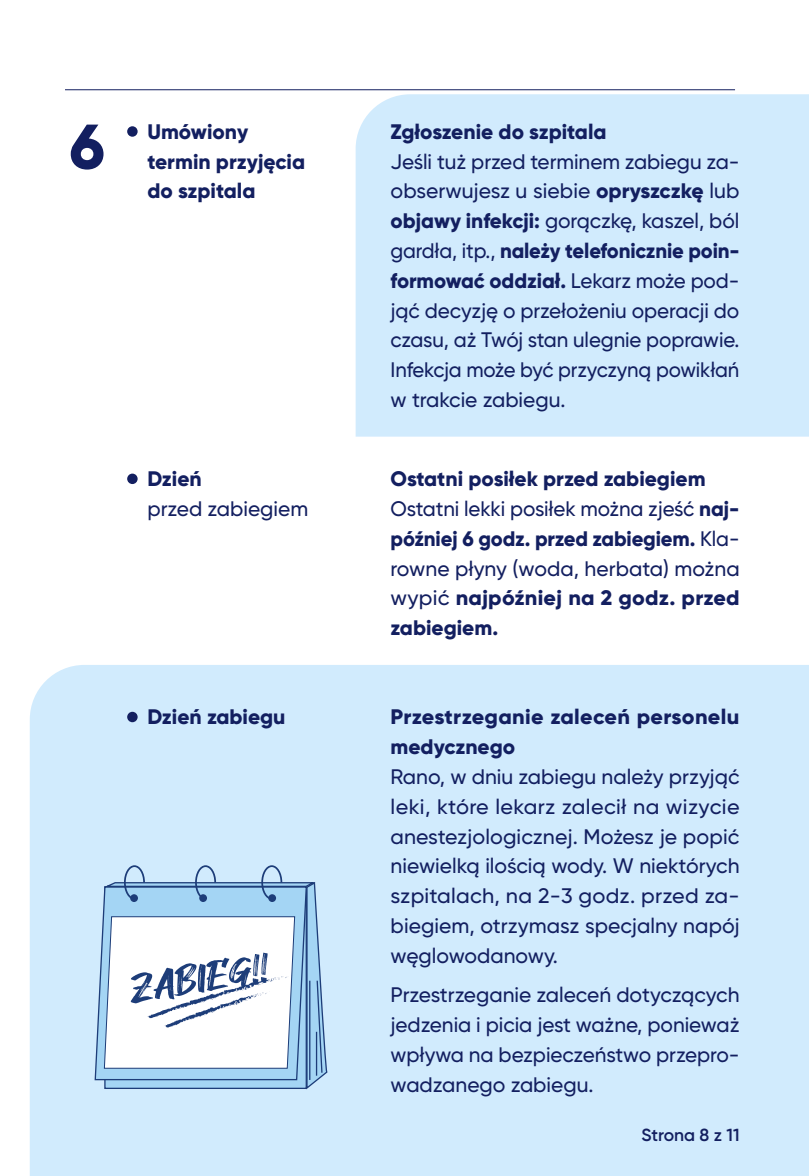
<style>
.page{position:relative;width:809px;height:1176px;background:#fff}
.page>*{position:absolute;margin:0;border:0;box-sizing:border-box;transform-origin:0 0}
.t1{font:800 63px "Gilroy";color:#131f60}
.t2{font:500 21px/29.8px "Gilroy";color:#131f60;text-align:justify}
.t3{font:800 21px/29.8px "Gilroy";color:#131f60}
.t4{font:600 17.5px "Gilroy";color:#131f60}
.s1{font-weight:800}
.s2{font-weight:500}
</style>
<div class="page">
<div style="left:355px;top:94px;width:454px;height:343px;background:#d1ebfd"></div>
<div style="left:30px;top:665px;width:779px;height:511px;background:#d1ebfd"></div>
<svg style="left:94px;top:885px;width:7px;height:196px"></svg>
<svg style="left:101px;top:864px;width:227px;height:226px"></svg>
<div style="left:127px;top:126px;width:11px;height:11px;background:#131f60;border-radius:50%"></div>
<div style="left:127px;top:473px;width:11px;height:11px;background:#131f60;border-radius:50%"></div>
<div style="left:127px;top:712px;width:11px;height:10px;background:#131f60;border-radius:50%"></div>
<hr style="left:65px;top:89px;width:670px;height:1px;background:#131f60">
<h1 class="t1" style="left:69px;top:107px;width:37px">6</h1>
<p class="t3" style="left:147px;top:117px;width:159px">Umówiony termin przyjęcia do szpitala</p>
<p class="t3" style="left:147px;top:464px;width:56px">Dzień</p>
<p class="t2" style="left:147px;top:493px;width:162px">przed zabiegiem</p>
<p class="t3" style="left:147px;top:702px;width:139px">Dzień zabiegu</p>
<p class="t3" style="left:390px;top:117px;width:217px">Zgłoszenie do szpitala</p>
<p class="t2" style="left:390px;top:146px;width:350px">Jeśli tuż przed terminem zabiegu za&shy;obserwujesz u siebie <span class="s1">opryszczkę</span> lub <span class="s1">objawy infekcji:</span> gorączkę, kaszel, ból gardła, itp., <span class="s1">należy telefonicznie poin&shy;formować oddział.</span> Lekarz może pod&shy;jąć decyzję o przełożeniu operacji do czasu, aż Twój stan ulegnie poprawie.<br>Infekcja może być przyczyną powikłań w trakcie zabiegu.</p>
<p class="t3" style="left:390px;top:464px;width:350px">Ostatni posiłek przed zabiegiem<br><span class="s2">Ostatni lekki posiłek można zjeść</span> naj&shy;później 6 godz. przed zabiegiem. <span class="s2">Kla&shy;rowne płyny (woda, herbata) można wypić</span> najpóźniej na 2 godz. przed zabiegiem.</p>
<p class="t3" style="left:390px;top:702px;width:350px">Przestrzeganie zaleceń personelu medycznego</p>
<p class="t2" style="left:390px;top:761px;width:350px">Rano, w dniu zabiegu należy przyjąć leki, które lekarz zalecił na wizycie anestezjologicznej. Możesz je popić niewielką ilością wody. W niektórych szpitalach, na 2-3 godz. przed za&shy;biegiem, otrzymasz specjalny napój węglowodanowy.</p>
<p class="t2" style="left:390px;top:980px;width:350px">Przestrzeganie zaleceń dotyczących jedzenia i picia jest ważne, ponieważ wpływa na bezpieczeństwo przepro&shy;wadzanego zabiegu.</p>
<p class="t4" style="left:641px;top:1124px;width:99px">Strona 8 z 11</p>
</div>
